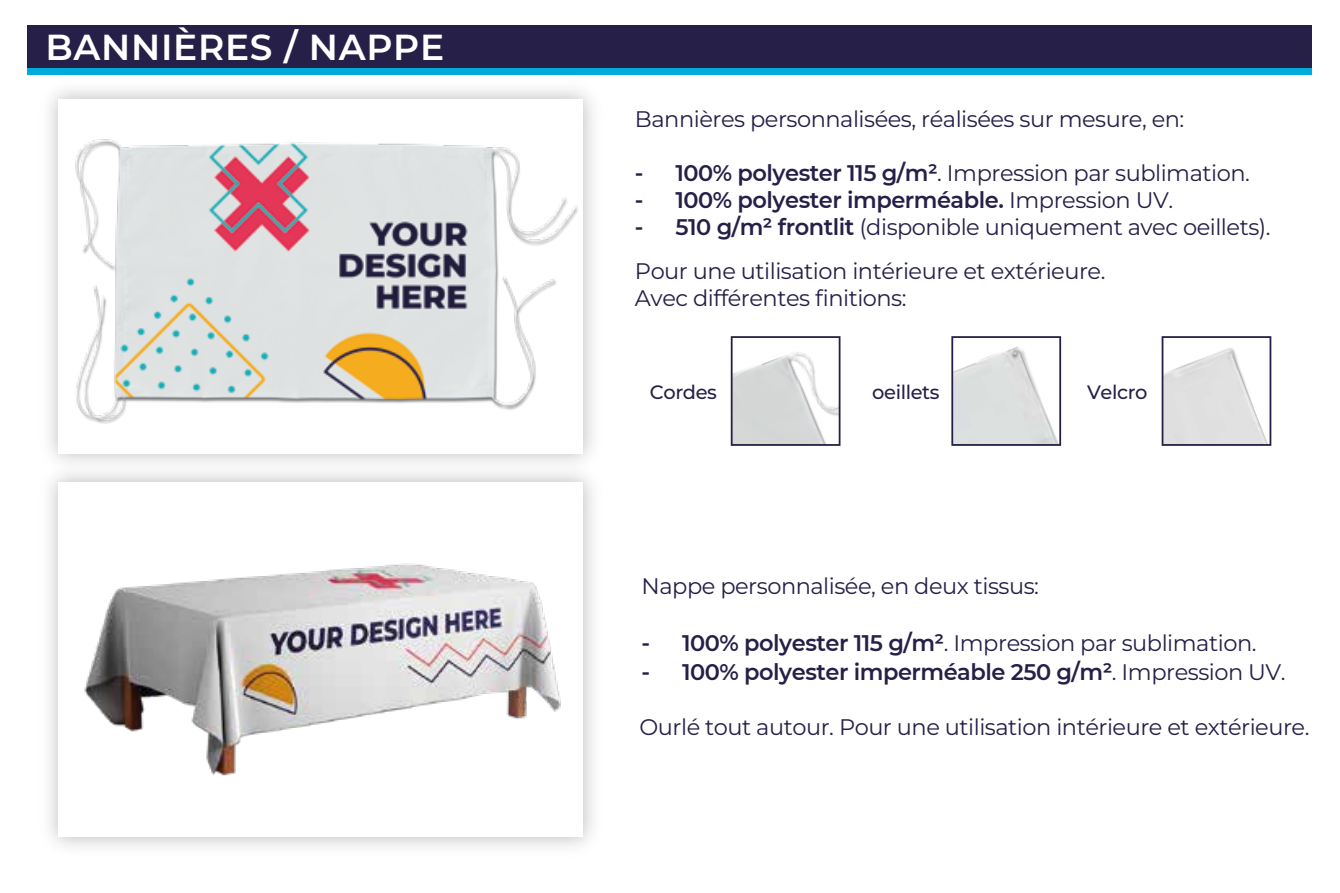
<style>
.page{position:relative;width:1340px;height:893px;background:#fff}
.page>*{position:absolute;margin:0;border:0;box-sizing:border-box;transform-origin:0 0}
.t1{font:600 36px "Montserrat";letter-spacing:.02em;color:#fff}
.t2{font:22.5px/27px "Montserrat";letter-spacing:-.02em;color:#261f47}
.t3{font:600 22.5px "Montserrat";letter-spacing:-.02em;color:#261f47}
.t4{font:500 19.35px "Montserrat";letter-spacing:-.02em;color:#261f47}
.s1{font-weight:600}
.s2{font-weight:400}
</style>
<div class="page">
<img style="left:75px;top:139px;width:504px;height:285px">
<div style="left:28px;top:26px;width:1284px;height:42px;background:#261f47"></div>
<div style="left:28px;top:68px;width:1284px;height:7px;background:#00aadc"></div>
<svg style="left:730px;top:336px;width:110px;height:110px"></svg>
<svg style="left:1161px;top:336px;width:110px;height:110px"></svg>
<svg style="left:951px;top:336px;width:110px;height:110px"></svg>
<div style="left:58px;top:483px;width:524px;height:354px;background:#fff"></div>
<img style="left:84px;top:563px;width:477px;height:213px">
<h1 class="t1" style="left:45px;top:22px;width:400px">BANNIÈRES / NAPPE</h1>
<p class="t2" style="left:635px;top:105px;width:551px">Bannières personnalisées, réalisées sur mesure, en:</p>
<p class="t2" style="left:635px;top:159px;width:616px"><span class="s1">- 100% polyester 115 g/m²</span>. Impression par sublimation.</p>
<p class="t3" style="left:635px;top:185px;width:539px">- 100% polyester imperméable. <span class="s2">Impression UV.</span></p>
<p class="t2" style="left:635px;top:213px;width:637px"><span class="s1">- 510 g/m² frontlit</span> (disponible uniquement avec oeillets).</p>
<p class="t2" style="left:635px;top:256px;width:472px">Pour une utilisation intérieure et extérieure.<br>Avec différentes finitions:</p>
<p class="t4" style="left:650px;top:378px;width:69px">Cordes</p>
<p class="t4" style="left:872px;top:378px;width:69px">oeillets</p>
<p class="t4" style="left:1087px;top:378px;width:62px">Velcro</p>
<p class="t2" style="left:641px;top:572px;width:399px">Nappe personnalisée, en deux tissus:</p>
<p class="t2" style="left:641px;top:628px;width:616px"><span class="s1">- 100% polyester 115 g/m²</span>. Impression par sublimation.</p>
<p class="t3" style="left:641px;top:656px;width:645px">- 100% polyester imperméable 250 g/m²<span class="s2">. Impression UV.</span></p>
<p class="t2" style="left:639px;top:712px;width:671px">Ourlé tout autour. Pour une utilisation intérieure et extérieure.</p>
</div>
